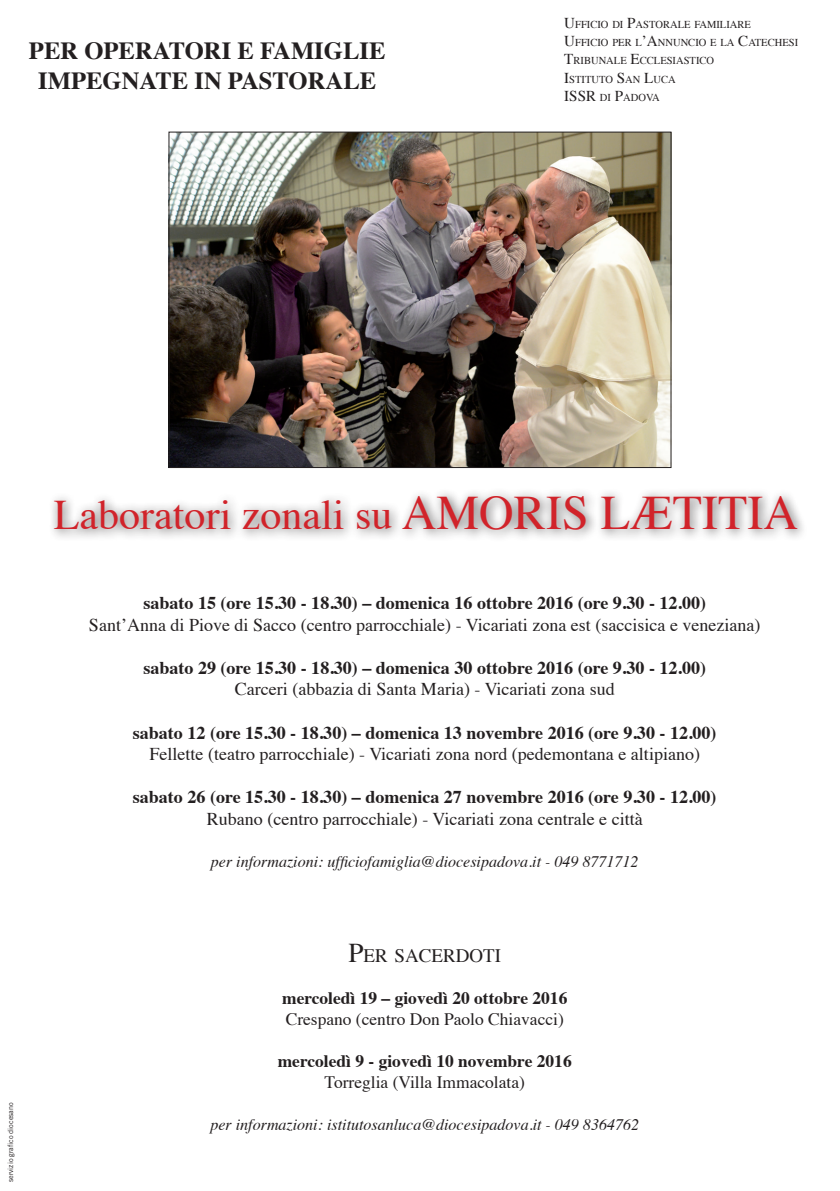
<style>
.page{position:relative;width:840px;height:1191px;background:#fff}
.page>*{position:absolute;margin:0;border:0;box-sizing:border-box;transform-origin:0 0}
.t1{font:42px "Times";color:#d1232a}
.t2{font:700 24.6px/29.6px "Times";color:#231f20;text-align:center}
.t3{font:19px "Times";color:#231f20}
.t4{font:18px "Times";color:#231f20}
.t5{font:700 18px "Times";color:#231f20}
.t6{font:700 17.4px "Times";color:#231f20}
.t7{font:17.4px "Times";color:#231f20}
.t8{font:italic 16px "Times";color:#231f20}
.t9{font:15px "Times";color:#231f20}
.t10{font:10.6px/18px "Times";color:#231f20}
.t11{font:7.2px "Trade Gothic LT Std";color:#231f20}
.s1{font-size:15px}
.s2{font-size:48px}
.s3{font-size:27.2px}
</style>
<div class="page">
<img style="left:171px;top:134px;width:498px;height:332px">
<div style="left:47px;top:487px;width:761px;height:56px;background:#231f20;opacity:.75"></div>
<h2 class="t2" style="left:29px;top:34px;width:358px">PER OPERATORI E FAMIGLIE<br>IMPEGNATE IN PASTORALE</h2>
<p class="t10" style="left:564px;top:15px;width:235px"><span class="s1">U</span>FFICIO DI <span class="s1">P</span>ASTORALE FAMILIARE<br><span class="s1">U</span>FFICIO PER L<span class="s1">’A</span>NNUNCIO E LA <span class="s1">C</span>ATECHESI<br><span class="s1">T</span>RIBUNALE <span class="s1">E</span>CCLESIASTICO<br><span class="s1">I</span>STITUTO <span class="s1">S</span>AN <span class="s1">L</span>UCA</p>
<p class="t9" style="left:564px;top:82px;width:9px">ISSR</p>
<p class="t10" style="left:599px;top:87px;width:61px">DI <span class="s1">P</span>ADOVA</p>
<p class="t11" style="left:6px;top:1182px;width:81px;rotate:-90deg">servizio grafico diocesano</p>
<h1 class="t1" style="left:54px;top:476px;width:745px">Laboratori zonali su <span class="s2">AMORIS LÆTITIA</span></h1>
<p class="t5" style="left:143px;top:585px;width:563px">sabato 15 (ore 15.30 - 18.30) – domenica 16 ottobre 2016 (ore 9.30 - 12.00)</p>
<p class="t4" style="left:89px;top:607px;width:672px">Sant’Anna di Piove di Sacco (centro parrocchiale) - Vicariati zona est (saccisica e veneziana)</p>
<p class="t5" style="left:143px;top:650px;width:563px">sabato 29 (ore 15.30 - 18.30) – domenica 30 ottobre 2016 (ore 9.30 - 12.00)</p>
<p class="t4" style="left:235px;top:672px;width:381px">Carceri (abbazia di Santa Maria) - Vicariati zona sud</p>
<p class="t5" style="left:133px;top:715px;width:584px">sabato 12 (ore 15.30 - 18.30) – domenica 13 novembre 2016 (ore 9.30 - 12.00)</p>
<p class="t4" style="left:149px;top:737px;width:551px">Fellette (teatro parrocchiale) - Vicariati zona nord (pedemontana e altipiano)</p>
<p class="t5" style="left:133px;top:780px;width:584px">sabato 26 (ore 15.30 - 18.30) – domenica 27 novembre 2016 (ore 9.30 - 12.00)</p>
<p class="t4" style="left:207px;top:802px;width:437px">Rubano (centro parrocchiale) - Vicariati zona centrale e città</p>
<p class="t8" style="left:211px;top:847px;width:429px">per informazioni: ufficiofamiglia@diocesipadova.it - 049 8771712</p>
<p class="t3" style="left:348px;top:938px;width:154px"><span class="s3">P</span>ER SACERDOTI</p>
<p class="t6" style="left:282px;top:981px;width:286px">mercoledì 19 – giovedì 20 ottobre 2016</p>
<p class="t7" style="left:285px;top:1002px;width:279px">Crespano (centro Don Paolo Chiavacci)</p>
<p class="t6" style="left:277px;top:1044px;width:295px">mercoledì 9 - giovedì 10 novembre 2016</p>
<p class="t7" style="left:324px;top:1065px;width:202px">Torreglia (Villa Immacolata)</p>
<p class="t8" style="left:210px;top:1110px;width:430px">per informazioni: istitutosanluca@diocesipadova.it - 049 8364762</p>
</div>
